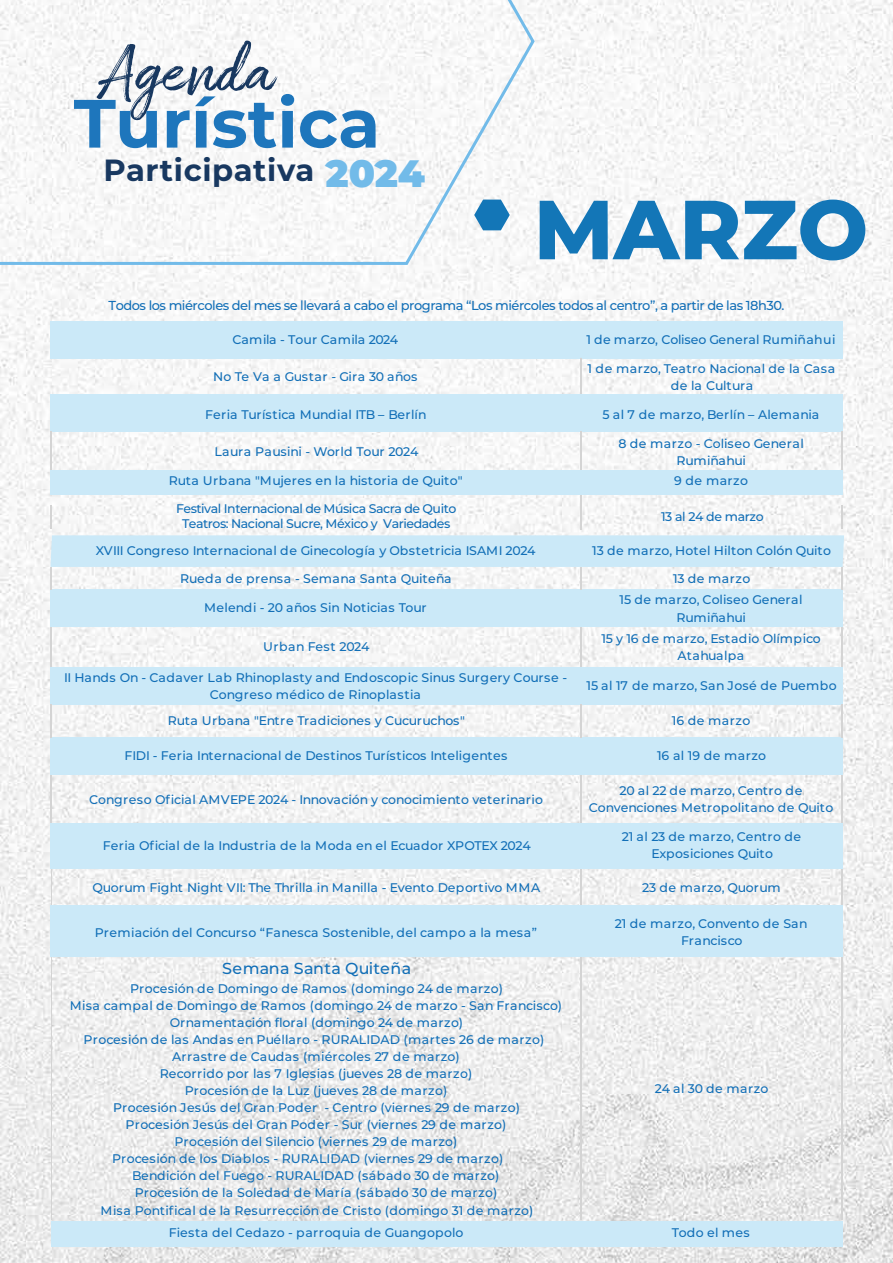
<style>
.page{position:relative;width:893px;height:1263px;background:#fff}
.page>*{position:absolute;margin:0;border:0;box-sizing:border-box;transform-origin:0 0}
.t1{font:800 83.55px "Montserrat";color:#1376b7}
.t2{font:700 30.6px "Montserrat";letter-spacing:.02em;color:#183860}
.t3{font:500 15.9px "Montserrat";letter-spacing:.015em;color:#126fb7}
.t4{font:500 13.05px "Montserrat";letter-spacing:-.035em;color:#126fb7}
.t5{font:500 12.45px/17.1px "Montserrat";letter-spacing:.005em;color:#126fb7;text-align:center}
.t6{font:500 12.45px/17.1px "Montserrat";letter-spacing:.025em;color:#126fb7;text-align:center}
.t7{font:500 12.45px "Montserrat";letter-spacing:.035em;color:#126fb7}
.t8{font:500 12.45px "Montserrat";letter-spacing:.04em;color:#126fb7}
.t9{font:500 12.45px/15px "Montserrat";letter-spacing:-.035em;color:#126fb7;text-align:center}
.t10{font:500 12.45px/17.1px "Montserrat";letter-spacing:.03em;color:#126fb7;text-align:center}
.t11{font:500 12.45px "Montserrat";letter-spacing:-.03em;color:#126fb7}
.s1{font-weight:900;font-size:38.1px;color:#72bbe9}
</style>
<div class="page">
<img style="left:0;top:0;width:893px;height:1263px">
<svg style="left:0;top:0;width:536px;height:266px"></svg>
<svg style="left:474px;top:200px;width:36px;height:30px"></svg>
<svg style="left:74px;top:40px;width:220px;height:108px"></svg>
<svg style="left:300px;top:110px;width:76px;height:38px"></svg>
<hr style="left:51px;top:868px;width:1px;height:352px;background:#d4d4d4">
<hr style="left:581px;top:868px;width:1px;height:352px;background:#d4d4d4">
<hr style="left:841px;top:868px;width:2px;height:352px;background:#d4d4d4">
<div style="left:50px;top:394px;width:793px;height:37px;background:#cbe9f8"></div>
<div style="left:50px;top:321px;width:793px;height:38px;background:#cbe9f8"></div>
<div style="left:50px;top:470px;width:793px;height:25px;background:#cbe9f8"></div>
<div style="left:50px;top:590px;width:793px;height:37px;background:#cbe9f8"></div>
<div style="left:50px;top:667px;width:793px;height:38px;background:#cbe9f8"></div>
<div style="left:50px;top:738px;width:793px;height:37px;background:#cbe9f8"></div>
<div style="left:50px;top:823px;width:793px;height:45px;background:#cbe9f8"></div>
<div style="left:50px;top:905px;width:793px;height:51px;background:#cbe9f8"></div>
<div style="left:52px;top:1221px;width:791px;height:26px;background:#cbe9f8"></div>
<hr style="left:581px;top:359px;width:1px;height:35px;background:#d4d4d4">
<hr style="left:50px;top:431px;width:2px;height:39px;background:#d4d4d4">
<hr style="left:581px;top:431px;width:1px;height:39px;background:#d4d4d4">
<hr style="left:841px;top:431px;width:2px;height:39px;background:#d4d4d4">
<hr style="left:50px;top:505px;width:2px;height:24px;background:#d4d4d4">
<hr style="left:581px;top:495px;width:1px;height:34px;background:#d4d4d4">
<hr style="left:841px;top:505px;width:2px;height:24px;background:#d4d4d4">
<svg style="left:50px;top:535px;width:794px;height:55px"></svg>
<hr style="left:841px;top:567px;width:2px;height:23px;background:#d4d4d4">
<hr style="left:50px;top:627px;width:2px;height:40px;background:#d4d4d4">
<hr style="left:581px;top:627px;width:1px;height:40px;background:#d4d4d4">
<hr style="left:841px;top:627px;width:2px;height:40px;background:#d4d4d4">
<hr style="left:50px;top:705px;width:2px;height:33px;background:#d4d4d4">
<hr style="left:581px;top:705px;width:1px;height:33px;background:#d4d4d4">
<hr style="left:841px;top:705px;width:2px;height:33px;background:#d4d4d4">
<hr style="left:50px;top:775px;width:2px;height:48px;background:#d4d4d4">
<hr style="left:581px;top:775px;width:1px;height:48px;background:#d4d4d4">
<hr style="left:841px;top:775px;width:2px;height:48px;background:#d4d4d4">
<h2 class="t2" style="left:104px;top:148px;width:323px">Participativa <span class="s1">2024</span></h2>
<h1 class="t1" style="left:534px;top:174px;width:336px">MARZO</h1>
<p class="t4" style="left:109px;top:296px;width:677px">Todos los miércoles del mes se llevará a cabo el programa “Los miércoles todos al centro”, a partir de las 18h30.</p>
<p class="t5" style="left:233px;top:331px;width:167px">Camila - Tour Camila 2024</p>
<p class="t5" style="left:586px;top:331px;width:251px">1 de marzo, Coliseo General Rumiñahui</p>
<p class="t5" style="left:213px;top:367px;width:206px">No Te Va a Gustar - Gira 30 años</p>
<p class="t10" style="left:588px;top:359px;width:249px">1 de marzo, Teatro Nacional de la Casa de la Cultura</p>
<p class="t5" style="left:205px;top:406px;width:223px">Feria Turística Mundial ITB – Berlín</p>
<p class="t6" style="left:602px;top:406px;width:218px">5 al 7 de marzo, Berlín – Alemania</p>
<p class="t5" style="left:214px;top:442px;width:206px">Laura Pausini - World Tour 2024</p>
<p class="t6" style="left:618px;top:434px;width:187px">8 de marzo - Coliseo General<br>Rumiñahui</p>
<p class="t6" style="left:169px;top:472px;width:295px">Ruta Urbana "Mujeres en la historia de Quito"</p>
<p class="t5" style="left:674px;top:472px;width:75px">9 de marzo</p>
<p class="t9" style="left:176px;top:500px;width:282px">Festival Internacional de Música Sacra de Quito<br>Teatros: Nacional Sucre, México y Variedades</p>
<p class="t11" style="left:661px;top:508px;width:104px">13 al 24 de marzo</p>
<p class="t5" style="left:96px;top:542px;width:441px">XVIII Congreso Internacional de Ginecología y Obstetricia ISAMI 2024</p>
<p class="t5" style="left:592px;top:542px;width:240px">13 de marzo, Hotel Hilton Colón Quito</p>
<p class="t6" style="left:180px;top:569px;width:273px">Rueda de prensa - Semana Santa Quiteña</p>
<p class="t7" style="left:673px;top:570px;width:79px">13 de marzo</p>
<p class="t5" style="left:204px;top:599px;width:224px">Melendi - 20 años Sin Noticias Tour</p>
<p class="t5" style="left:619px;top:591px;width:185px">15 de marzo, Coliseo General<br>Rumiñahui</p>
<p class="t6" style="left:263px;top:638px;width:108px">Urban Fest 2024</p>
<p class="t10" style="left:601px;top:630px;width:221px">15 y 16 de marzo, Estadio Olímpico<br>Atahualpa</p>
<p class="t5" style="left:64px;top:668px;width:505px">II Hands On - Cadaver Lab Rhinoplasty and Endoscopic Sinus Surgery Course -<br>Congreso médico de Rinoplastia</p>
<p class="t7" style="left:586px;top:677px;width:252px">15 al 17 de marzo, San José de Puembo</p>
<p class="t5" style="left:168px;top:712px;width:299px">Ruta Urbana "Entre Tradiciones y Cucuruchos"</p>
<p class="t7" style="left:672px;top:712px;width:80px">16 de marzo</p>
<p class="t5" style="left:124px;top:747px;width:384px">FIDI - Feria Internacional de Destinos Turísticos Inteligentes</p>
<p class="t7" style="left:657px;top:747px;width:111px">16 al 19 de marzo</p>
<p class="t5" style="left:89px;top:790px;width:455px">Congreso Oficial AMVEPE 2024 - Innovación y conocimiento veterinario</p>
<p class="t5" style="left:589px;top:781px;width:246px">20 al 22 de marzo, Centro de<br>Convenciones Metropolitano de Quito</p>
<p class="t5" style="left:103px;top:837px;width:429px">Feria Oficial de la Industria de la Moda en el Ecuador XPOTEX 2024</p>
<p class="t5" style="left:622px;top:828px;width:181px">21 al 23 de marzo, Centro de<br>Exposiciones Quito</p>
<p class="t5" style="left:93px;top:879px;width:449px">Quorum Fight Night VII: The Thrilla in Manilla - Evento Deportivo MMA</p>
<p class="t6" style="left:642px;top:879px;width:140px">23 de marzo, Quorum</p>
<p class="t6" style="left:95px;top:923px;width:444px">Premiación del Concurso “Fanesca Sostenible, del campo a la mesa”</p>
<p class="t5" style="left:615px;top:914px;width:194px">21 de marzo, Convento de San<br>Francisco</p>
<p class="t3" style="left:222px;top:958px;width:191px">Semana Santa Quiteña</p>
<p class="t6" style="left:130px;top:979px;width:374px">Procesión de Domingo de Ramos (domingo 24 de marzo)</p>
<p class="t7" style="left:70px;top:996px;width:494px">Misa campal de Domingo de Ramos (domingo 24 de marzo - San Francisco)</p>
<p class="t7" style="left:170px;top:1014px;width:295px">Ornamentación floral (domingo 24 de marzo)</p>
<p class="t5" style="left:84px;top:1030px;width:462px">Procesión de las Andas en Puéllaro - RURALIDAD (martes 26 de marzo)</p>
<p class="t8" style="left:172px;top:1048px;width:289px">Arrastre de Caudas (miércoles 27 de marzo)</p>
<p class="t6" style="left:160px;top:1064px;width:314px">Recorrido por las 7 Iglesias (jueves 28 de marzo)</p>
<p class="t6" style="left:185px;top:1081px;width:264px">Procesión de la Luz (jueves 28 de marzo)</p>
<p class="t6" style="left:113px;top:1099px;width:408px">Procesión Jesús del Gran Poder - Centro (viernes 29 de marzo)</p>
<p class="t6" style="left:126px;top:1116px;width:382px">Procesión Jesús del Gran Poder - Sur (viernes 29 de marzo)</p>
<p class="t5" style="left:175px;top:1133px;width:284px">Procesión del Silencio (viernes 29 de marzo)</p>
<p class="t5" style="left:112px;top:1150px;width:393px">Procesión de los Diablos - RURALIDAD (viernes 29 de marzo)</p>
<p class="t5" style="left:132px;top:1167px;width:369px">Bendición del Fuego - RURALIDAD (sábado 30 de marzo)</p>
<p class="t8" style="left:135px;top:1184px;width:364px">Procesión de la Soledad de María (sábado 30 de marzo)</p>
<p class="t6" style="left:101px;top:1201px;width:434px">Misa Pontifical de la Resurrección de Cristo (domingo 31 de marzo)</p>
<p class="t7" style="left:655px;top:1080px;width:115px">24 al 30 de marzo</p>
<p class="t6" style="left:169px;top:1224px;width:296px">Fiesta del Cedazo - parroquia de Guangopolo</p>
<p class="t6" style="left:672px;top:1224px;width:79px">Todo el mes</p>
</div>
